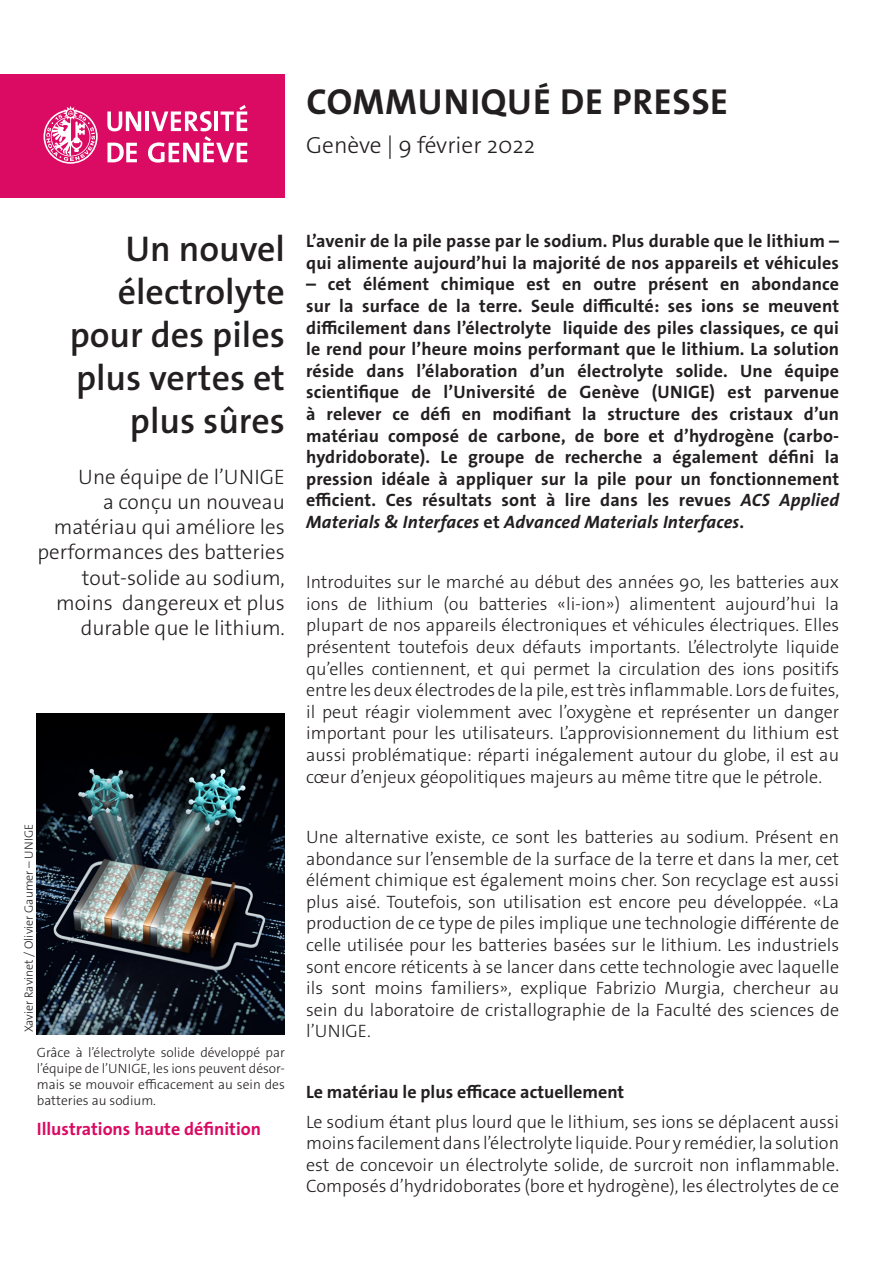
<style>
.page{position:relative;width:893px;height:1263px;background:#fff}
.page>*{position:absolute;margin:0;border:0;box-sizing:border-box;transform-origin:0 0}
._4__texte_courant{font:700 36.3px "The Sans Os F";letter-spacing:.02em;color:#231f20}
._1__grand_titre{font:600 36px/43.2px "The Sans Os F";color:#231f20;text-align:right}
._4__texte_courant-2{font:300 23.4px "The Sans Os F";color:#231f20}
._1__grand_titre-2{font:300 21px/25.2px "The Sans Os F";color:#231f20;text-align:right}
._4__texte_courant-3{font:300 18px/21.6px "The Sans Os F";color:#231f20;text-align:justify}
._4__texte_courant-4{font:700 18px/21.6px "The Sans Os F";letter-spacing:.01em;color:#231f20}
.t1{font:700 18px "The Sans Os F";color:#db0a62}
.t2{font:300 13.5px/16.2px "The Sans Os F";color:#231f20;text-align:justify}
.t3{font:300 12px "The Sans Os F";color:#231f20}
.s1{font-style:italic}
</style>
<div class="page">
<div style="left:0;top:74px;width:285px;height:124px;background:#db0a62"></div>
<svg style="left:44px;top:106px;width:54px;height:58px"></svg>
<svg style="left:107px;top:111px;width:34px;height:20px"></svg>
<hr style="left:145px;top:111px;width:4px;height:20px;background:#fff">
<svg style="left:107px;top:143px;width:30px;height:19px"></svg>
<svg style="left:148px;top:105px;width:99px;height:58px"></svg>
<img style="left:37px;top:713px;width:248px;height:321px">
<p class="_4__texte_courant" style="left:306px;top:78px;width:423px">COMMUNIQUÉ DE PRESSE</p>
<p class="_4__texte_courant-2" style="left:306px;top:130px;width:230px">Genève | 9 février 2022</p>
<p class="_1__grand_titre" style="left:70px;top:227px;width:217px">Un nouvel électrolyte pour des piles plus vertes et plus sûres</p>
<p class="_1__grand_titre-2" style="left:37px;top:464px;width:249px">Une équipe de l’UNIGE<br>a conçu un nouveau matériau qui améliore les performances des batteries tout-solide au sodium, moins dangereux et plus durable que le lithium.</p>
<p class="t3" style="left:21px;top:1032px;width:210px;rotate:-90deg">Xavier Ravinet / Olivier Gaumer – UNIGE</p>
<p class="t2" style="left:37px;top:1044px;width:250px">Grâce à l’électrolyte solide développé par l’équipe de l’UNIGE, les ions peuvent désor&shy;mais se mouvoir efficacement au sein des batteries au sodium.</p>
<p class="t1" style="left:37px;top:1117px;width:226px">Illustrations haute définition</p>
<p class="_4__texte_courant-4" style="left:306px;top:230px;width:534px">L’avenir de la pile passe par le sodium. Plus durable que le lithium – qui alimente aujourd’hui la majorité de nos appareils et véhicules</p>
<p class="_4__texte_courant-4" style="left:306px;top:274px;width:534px;text-align:justify">– cet élément chimique est en outre présent en abondance sur la surface de la terre. Seule difficulté: ses ions se meuvent difficilement dans l’électrolyte liquide des piles classiques, ce qui le rend pour l’heure moins performant que le lithium. La solution réside dans l’élaboration d’un électrolyte solide. Une équipe scientifique de l’Université de Genève (UNIGE) est parvenue à relever ce défi en modifiant la structure des cristaux d’un matériau composé de carbone, de bore et d’hydrogène (carbo&shy;hydridoborate). Le groupe de recherche a également défini la pression idéale à appliquer sur la pile pour un fonctionnement efficient. Ces résultats sont à lire dans les revues <span class="s1">ACS Applied Materials &amp; Interfaces</span> et <span class="s1">Advanced Materials Interfaces</span>.</p>
<p class="_4__texte_courant-3" style="left:306px;top:571px;width:534px">Introduites sur le marché au début des années 90, les batteries aux ions de lithium (ou batteries «li-ion») alimentent aujourd’hui la plupart de nos appareils électroniques et véhicules électriques. Elles présentent toutefois deux défauts importants. L’électrolyte liquide qu’elles contiennent, et qui permet la circulation des ions positifs entre les deux électrodes de la pile, est très inflammable. Lors de fuites, il peut réagir violemment avec l’oxygène et représenter un danger important pour les utilisateurs. L’approvisionnement du lithium est aussi problématique: réparti inégalement autour du globe, il est au cœur d’enjeux géopolitiques majeurs au même titre que le pétrole.</p>
<p class="_4__texte_courant-3" style="left:306px;top:826px;width:534px">Une alternative existe, ce sont les batteries au sodium. Présent en abondance sur l’ensemble de la surface de la terre et dans la mer, cet élément chimique est également moins cher. Son recyclage est aussi plus aisé. Toutefois, son utilisation est encore peu développée. «La production de ce type de piles implique une technologie différente de celle utilisée pour les batteries basées sur le lithium. Les industriels sont encore réticents à se lancer dans cette technologie avec laquelle ils sont moins familiers», explique Fabrizio Murgia, chercheur au sein du laboratoire de cristallographie de la Faculté des sciences de l’UNIGE.</p>
<p class="_4__texte_courant-4" style="left:306px;top:1081px;width:320px">Le matériau le plus efficace actuellement</p>
<p class="_4__texte_courant-3" style="left:306px;top:1111px;width:534px">Le sodium étant plus lourd que le lithium, ses ions se déplacent aussi moins facilement dans l’électrolyte liquide. Pour y remédier, la solution est de concevoir un électrolyte solide, de surcroit non inflammable.<br>Composés d’hydridoborates (bore et hydrogène), les électrolytes de ce</p>
</div>
